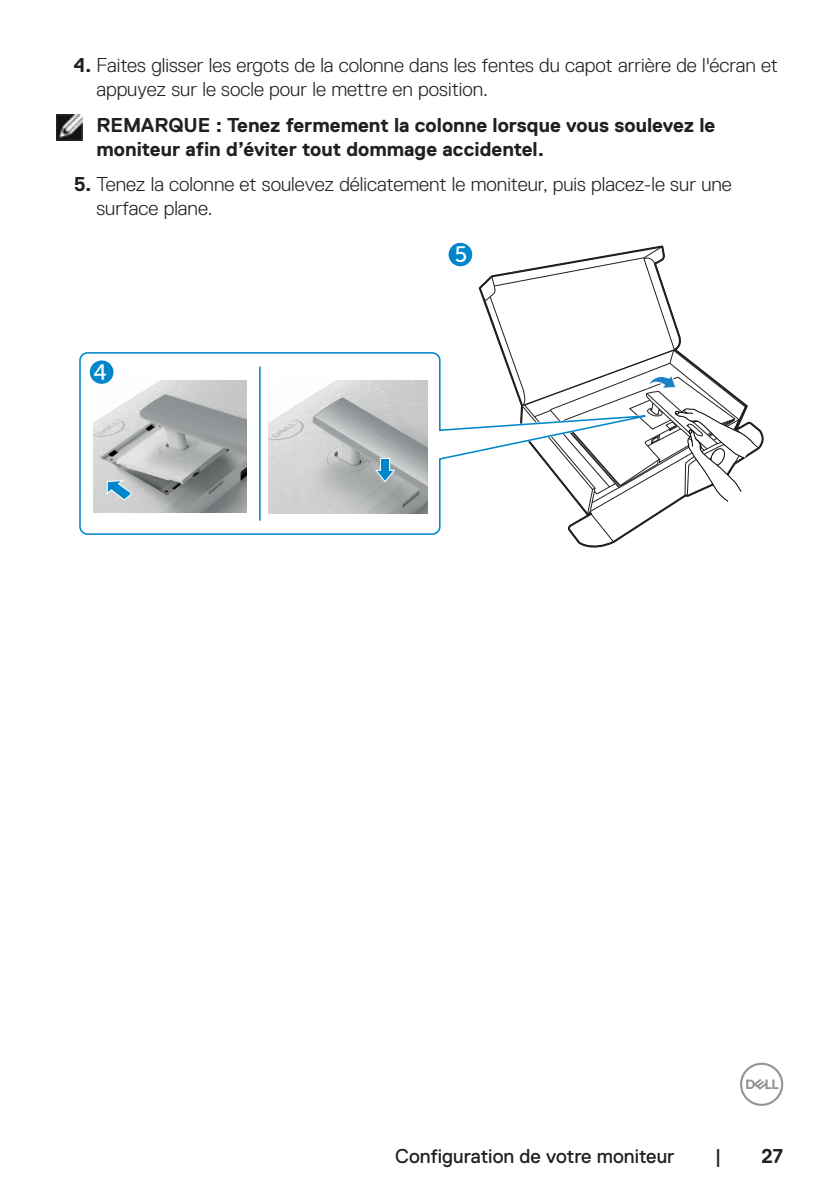
<style>
.page{position:relative;width:840px;height:1191px;background:#fff}
.page>*{position:absolute;margin:0;border:0;box-sizing:border-box;transform-origin:0 0}
.Numbered_List{font:300 20px/24px "Dell Replica";color:#231f20}
.t1{font:700 20px/24px "Dell Replica";color:#231f20}
.t2{font:20px "Dell Replica";color:#231f20}
.s1{font-weight:700}
</style>
<div class="page">
<svg style="left:740px;top:1062px;width:42px;height:44px"></svg>
<img style="left:57px;top:115px;width:25px;height:25px">
<svg style="left:478px;top:245px;width:286px;height:303px"></svg>
<svg style="left:79px;top:351px;width:588px;height:184px"></svg>
<img style="left:93px;top:381px;width:153px;height:131px">
<img style="left:268px;top:380px;width:159px;height:133px">
<svg style="left:106px;top:479px;width:27px;height:22px"></svg>
<svg style="left:374px;top:457px;width:22px;height:26px"></svg>
<div style="left:448px;top:243px;width:24px;height:23px;background:#0087cb;border-radius:50%"></div>
<svg style="left:94px;top:364px;width:12px;height:16px"></svg>
<p class="Numbered_List" style="left:96px;top:53px;width:682px;text-indent:-23px"><span class="s1">4.</span> Faites glisser les ergots de la colonne dans les fentes du capot arrière de l'écran et appuyez sur le socle pour le mettre en position.</p>
<p class="t1" style="left:96px;top:113px;width:620px">REMARQUE : Tenez fermement la colonne lorsque vous soulevez le moniteur afin d’éviter tout dommage accidentel.</p>
<p class="Numbered_List" style="left:96px;top:172px;width:636px;text-indent:-23px"><span class="s1">5.</span> Tenez la colonne et soulevez délicatement le moniteur, puis placez-le sur une surface plane.</p>
<p class="t2" style="left:395px;top:1144px;width:281px">Configuration de votre moniteur</p>
<p class="t2" style="left:714px;top:1144px;width:8px">|</p>
<p class="t1" style="left:761px;top:1143px;width:23px">27</p>
</div>
